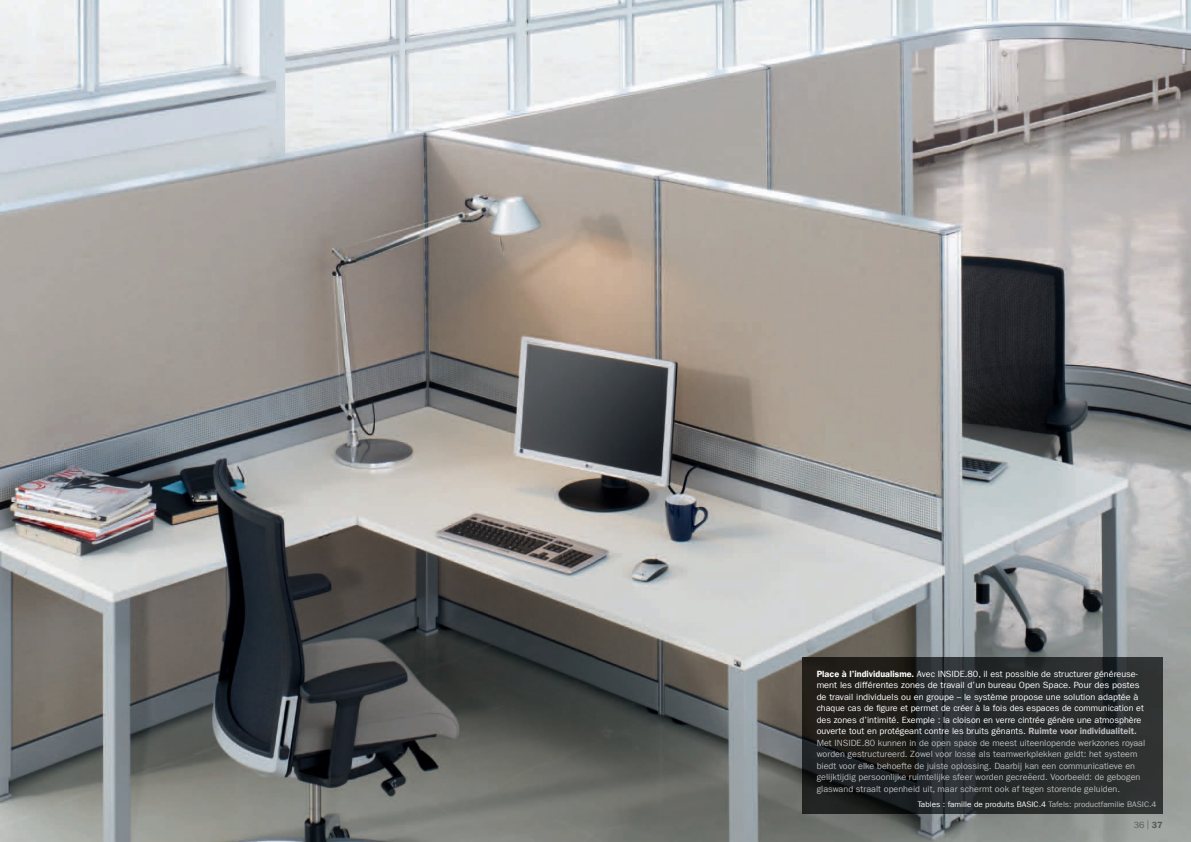
<style>
.page{position:relative;width:1191px;height:842px;background:#fff}
.page>*{position:absolute;margin:0;border:0;box-sizing:border-box;transform-origin:0 0}
.t1{font:9px/11.5px "Franklin Gothic LT Com";color:#fff}
.t2{font:9px "Franklin Gothic LT Com";color:#57585a}
.t3{font:8px "Franklin Gothic LT Com";color:#fff}
.s1{font-family:"Franklin Gothic LT Com Dm"}
.s2{font-family:"Franklin Gothic LT Com Dm";color:#bcbdc0}
.s3{color:#bcbdc0}
</style>
<div class="page">
<img style="left:0;top:0;width:1191px;height:842px">
<img style="left:802px;top:658px;width:360px;height:156px">
<p class="t1" style="left:816px;top:668px;width:330px"><span class="s1">Place à l’individualisme.</span> Avec INSIDE.80, il est possible de structurer généreuse&shy;ment les différentes zones de travail d’un bureau Open Space. Pour des postes de travail individuels ou en groupe – le système propose une solution adaptée à chaque cas de figure et permet de créer à la fois des espaces de communication et des zones d’intimité. Exemple : la cloison en verre cintrée génère une atmosphère ouverte tout en protégeant contre les bruits gênants. <span class="s2">Ruimte voor individualiteit.<br></span><span class="s3">Met INSIDE.80 kunnen in de open space de meest uiteenlopende werkzones royaal worden gestructureerd. Zowel voor losse als teamwerkplekken geldt: het systeem biedt voor elke behoefte de juiste oplossing. Daarbij kan een communicatieve en gelijktijdig persoonlijke ruimtelijke sfeer worden gecreëerd. Voorbeeld: de gebogen glaswand straalt openheid uit, maar schermt ook af tegen storende geluiden.</span></p>
<p class="t2" style="left:1133px;top:820px;width:30px">36 | <span class="s1">37</span></p>
<p class="t3" style="left:917px;top:800px;width:240px">Tables : famille de produits BASIC.4 <span class="s3">Tafels: productfamilie BASIC.4</span></p>
</div>
